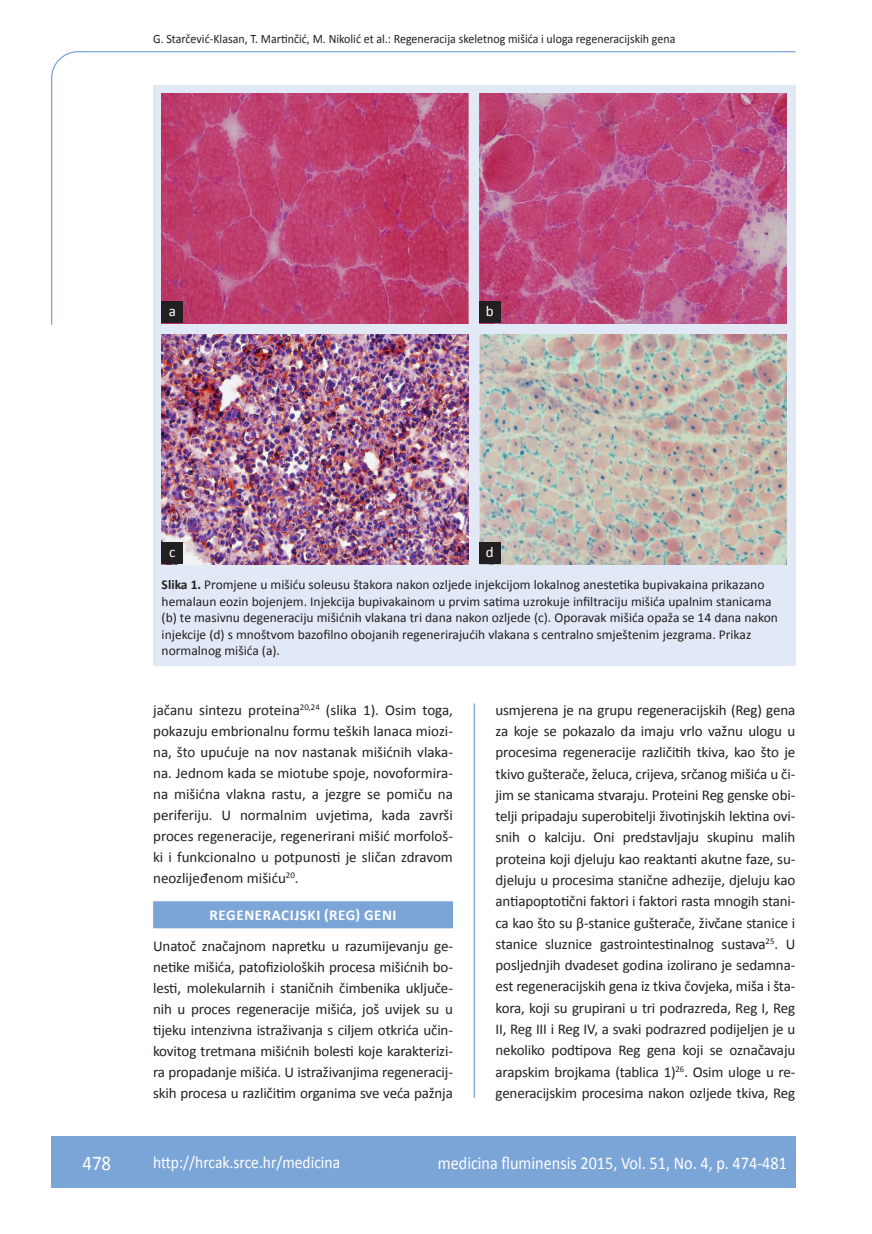
<style>
.page{position:relative;width:872px;height:1234px;background:#fff}
.page>*{position:absolute;margin:0;border:0;box-sizing:border-box;transform-origin:0 0}
.t1{font:21px "Calibri";color:#fff;scale:.9 1}
.t2{font:18px "Calibri";color:#fff;scale:.9 1}
.t3{font:17.25px "Calibri";color:#fff;scale:.9 1}
.t4{font:15px/21.3px "Calibri";letter-spacing:-.01em;color:#231f20;text-align:justify}
.t5{font:700 15px "Calibri";letter-spacing:.04em;color:#fff}
.t6{font:15px "Calibri";color:#fff}
.t7{font:13.5px/16.5px "Calibri";color:#231f20}
.t8{font:12.75px "Calibri";color:#231f20;scale:.94 1}
.s1{font-weight:700}
</style>
<div class="page">
<svg style="left:51px;top:51px;width:745px;height:275px"></svg>
<hr style="left:473px;top:703px;width:2px;height:394px;background:#7ca5d7">
<div style="left:51px;top:1135px;width:744px;height:51px;background:#7ca5d7"></div>
<div style="left:153px;top:901px;width:300px;height:27px;background:#7ca5d7"></div>
<div style="left:153px;top:85px;width:642px;height:580px;background:#e1e9f6"></div>
<img style="left:162px;top:94px;width:306px;height:229px">
<img style="left:480px;top:94px;width:307px;height:229px">
<img style="left:162px;top:334px;width:306px;height:230px">
<img style="left:480px;top:334px;width:307px;height:230px">
<div style="left:162px;top:301px;width:21px;height:22px;background:#231f20"></div>
<div style="left:479px;top:301px;width:21px;height:22px;background:#231f20"></div>
<div style="left:162px;top:542px;width:21px;height:21px;background:#231f20"></div>
<div style="left:479px;top:542px;width:21px;height:21px;background:#231f20"></div>
<p class="t8" style="left:153px;top:30px;width:557px">G. Starčević-Klasan, T. Martinčić, M. Nikolić et al.: Regeneracija skeletnog mišića i uloga regeneracijskih gena</p>
<p class="t6" style="left:169px;top:302px;width:9px">a</p>
<p class="t6" style="left:486px;top:302px;width:9px">b</p>
<p class="t6" style="left:169px;top:543px;width:8px">c</p>
<p class="t6" style="left:486px;top:543px;width:9px">d</p>
<p class="t7" style="left:162px;top:575px;width:618px"><span class="s1">Slika 1.</span> Promjene u mišiću soleusu štakora nakon ozljede injekcijom lokalnog anestetika bupivakaina prikazano hemalaun eozin bojenjem. Injekcija bupivakainom u prvim satima uzrokuje infiltraciju mišića upalnim stanicama (b) te masivnu degeneraciju mišićnih vlakana tri dana nakon ozljede (c). Oporavak mišića opaža se 14 dana nakon injekcije (d) s mnoštvom bazofilno obojanih regenerirajućih vlakana s centralno smještenim jezgrama. Prikaz normalnog mišića (a).</p>
<p class="t4" style="left:153px;top:698px;width:301px">jačanu sintezu proteina<sup>20,24</sup> (slika 1). Osim toga, pokazuju embrionalnu formu teških lanaca miozi&shy;na, što upućuje na nov nastanak mišićnih vlaka&shy;na. Jednom kada se miotube spoje, novoformira&shy;na mišićna vlakna rastu, a jezgre se pomiču na periferiju. U normalnim uvjetima, kada završi proces regeneracije, regenerirani mišić morfološ&shy;ki i funkcionalno u potpunosti je sličan zdravom neozlijeđenom mišiću<sup>20</sup>.</p>
<p class="t5" style="left:210px;top:905px;width:188px">REGENERACIJSKI (REG) GENI</p>
<p class="t4" style="left:153px;top:934px;width:301px">Unatoč značajnom napretku u razumijevanju ge&shy;netike mišića, patofizioloških procesa mišićnih bo&shy;lesti, molekularnih i staničnih čimbenika uključe&shy;nih u proces regeneracije mišića, još uvijek su u tijeku intenzivna istraživanja s ciljem otkrića učin&shy;kovitog tretmana mišićnih bolesti koje karakterizi&shy;ra propadanje mišića. U istraživanjima regeneracij&shy;skih procesa u različitim organima sve veća pažnja</p>
<p class="t4" style="left:495px;top:698px;width:301px">usmjerena je na grupu regeneracijskih (Reg) gena za koje se pokazalo da imaju vrlo važnu ulogu u procesima regeneracije različitih tkiva, kao što je tkivo gušterače, želuca, crijeva, srčanog mišića u či&shy;jim se stanicama stvaraju. Proteini Reg genske obi&shy;telji pripadaju superobitelji životinjskih lektina ovi&shy;snih o kalciju. Oni predstavljaju skupinu malih proteina koji djeluju kao reaktanti akutne faze, su&shy;djeluju u procesima stanične adhezije, djeluju kao antiapoptotični faktori i faktori rasta mnogih stani&shy;ca kao što su β-stanice gušterače, živčane stanice i stanice sluznice gastrointestinalnog sustava<sup>25</sup>. U posljednjih dvadeset godina izolirano je sedamna&shy;est regeneracijskih gena iz tkiva čovjeka, miša i šta&shy;kora, koji su grupirani u tri podrazreda, Reg I, Reg II, Reg III i Reg IV, a svaki podrazred podijeljen je u nekoliko podtipova Reg gena koji se označavaju arapskim brojkama (tablica 1)<sup>26</sup>. Osim uloge u re&shy;generacijskim procesima nakon ozljede tkiva, Reg</p>
<h1 class="t1" style="left:82px;top:1149px;width:33px">478</h1>
<p class="t3" style="left:153px;top:1150px;width:209px">http://hrcak.srce.hr/medicina</p>
<p class="t2" style="left:438px;top:1151px;width:389px">medicina fluminensis 2015, Vol. 51, No. 4, p. 474-481</p>
</div>
